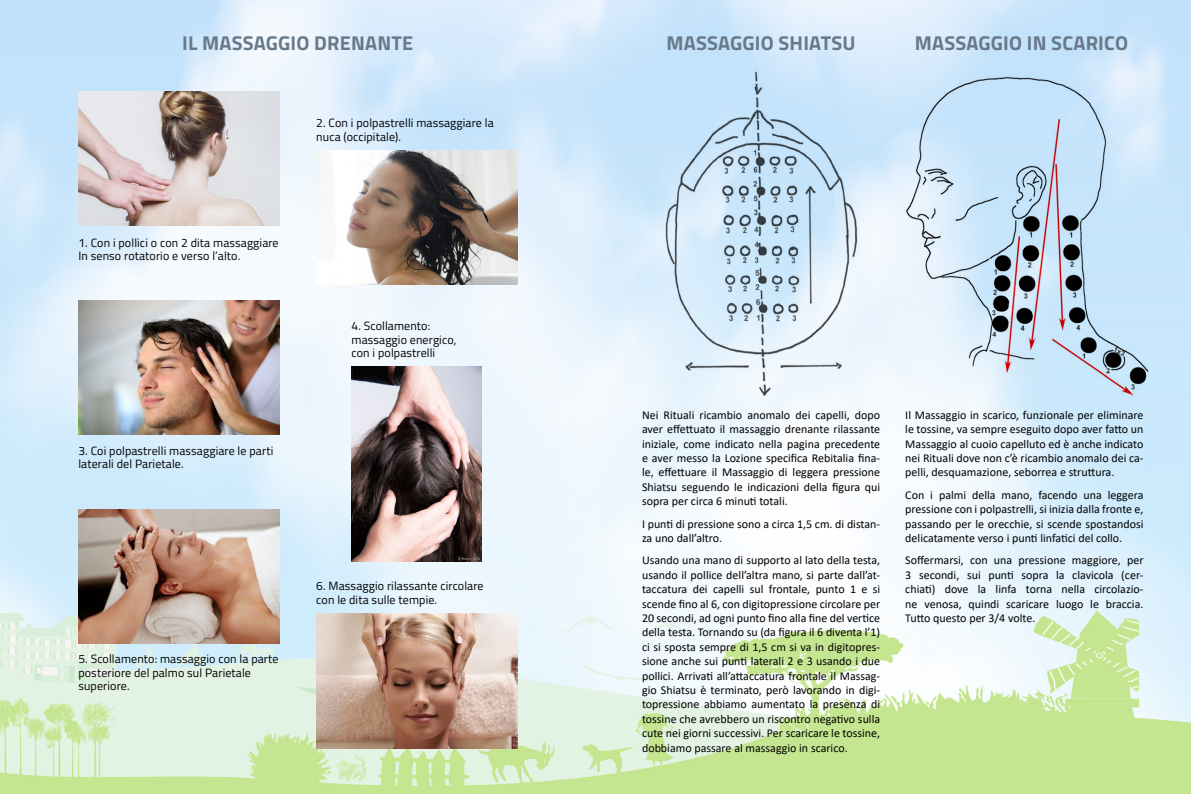
<style>
.page{position:relative;width:1191px;height:794px;background:#fff}
.page>*{position:absolute;margin:0;border:0;box-sizing:border-box;transform-origin:0 0}
.t1{font:700 20px "Titillium Web";letter-spacing:.01em;color:#68798a}
.t2{font:12px/14.4px "Calibri";color:#000;text-align:justify}
.t3{font:12px/13.5px "Titillium Web";letter-spacing:.01em;color:#000}
</style>
<div class="page">
<img style="left:0;top:0;width:1191px;height:794px">
<img style="left:351px;top:366px;width:131px;height:195px">
<img style="left:78px;top:92px;width:201px;height:134px">
<img style="left:316px;top:613px;width:201px;height:135px">
<img style="left:316px;top:151px;width:201px;height:134px">
<img style="left:78px;top:301px;width:202px;height:134px">
<img style="left:78px;top:510px;width:201px;height:134px">
<img style="left:900px;top:71px;width:266px;height:326px">
<img style="left:663px;top:70px;width:196px;height:327px">
<h1 class="t1" style="left:182px;top:28px;width:232px">IL MASSAGGIO DRENANTE</h1>
<p class="t3" style="left:78px;top:235px;width:202px">1. Con i pollici o con 2 dita massaggiare<br>In senso rotatorio e verso l’alto.</p>
<p class="t3" style="left:78px;top:443px;width:196px">3. Coi polpastrelli massaggiare le parti laterali del Parietale.</p>
<p class="t3" style="left:316px;top:116px;width:179px">2. Con i polpastrelli massaggiare la nuca (occipitale).</p>
<p class="t3" style="left:351px;top:319px;width:106px">4. Scollamento: massaggio energico, con i polpastrelli</p>
<p class="t3" style="left:78px;top:651px;width:202px">5. Scollamento: massaggio con la parte posteriore del palmo sul Parietale superiore.</p>
<p class="t3" style="left:316px;top:579px;width:169px">6. Massaggio rilassante circolare con le dita sulle tempie.</p>
<h1 class="t1" style="left:666px;top:28px;width:191px">MASSAGGIO SHIATSU</h1>
<h1 class="t1" style="left:915px;top:28px;width:215px">MASSAGGIO IN SCARICO</h1>
<p class="t2" style="left:642px;top:407px;width:240px">Nei Rituali ricambio anomalo dei capelli, dopo aver effettuato il massaggio drenante rilassante iniziale, come indicato nella pagina precedente e aver messo la Lozione specifica Rebitalia fina&shy;le, effettuare il Massaggio di leggera pressione Shiatsu seguendo le indicazioni della figura qui sopra per circa 6 minuti totali.</p>
<p class="t2" style="left:642px;top:516px;width:240px">I punti di pressione sono a circa 1,5 cm. di distan&shy;za uno dall’altro.</p>
<p class="t2" style="left:642px;top:553px;width:240px">Usando una mano di supporto al lato della testa, usando il pollice dell’altra mano, si parte dall’at&shy;taccatura dei capelli sul frontale, punto 1 e si scende fino al 6, con digitopressione circolare per 20 secondi, ad ogni punto fino alla fine del vertice della testa. Tornando su (da figura il 6 diventa l’1) ci si sposta sempre di 1,5 cm si va in digitopres&shy;sione anche sui punti laterali 2 e 3 usando i due pollici. Arrivati all’attaccatura frontale il Massag&shy;gio Shiatsu è terminato, però lavorando in digi&shy;topressione abbiamo aumentato la presenza di tossine che avrebbero un riscontro negativo sulla cute nei giorni successivi. Per scaricare le tossine, dobbiamo passare al massaggio in scarico.</p>
<p class="t2" style="left:905px;top:407px;width:240px">Il Massaggio in scarico, funzionale per eliminare le tossine, va sempre eseguito dopo aver fatto un Massaggio al cuoio capelluto ed è anche indicato nei Rituali dove non c’è ricambio anomalo dei ca&shy;pelli, desquamazione, seborrea e struttura.</p>
<p class="t2" style="left:905px;top:487px;width:240px">Con i palmi della mano, facendo una leggera pressione con i polpastrelli, si inizia dalla fronte e, passando per le orecchie, si scende spostandosi delicatamente verso i punti linfatici del collo.</p>
<p class="t2" style="left:905px;top:553px;width:240px">Soffermarsi, con una pressione maggiore, per 3 secondi, sui punti sopra la clavicola (cer&shy;chiati) dove la linfa torna nella circolazio&shy;ne venosa, quindi scaricare luogo le braccia.<br>Tutto questo per 3/4 volte.</p>
</div>
